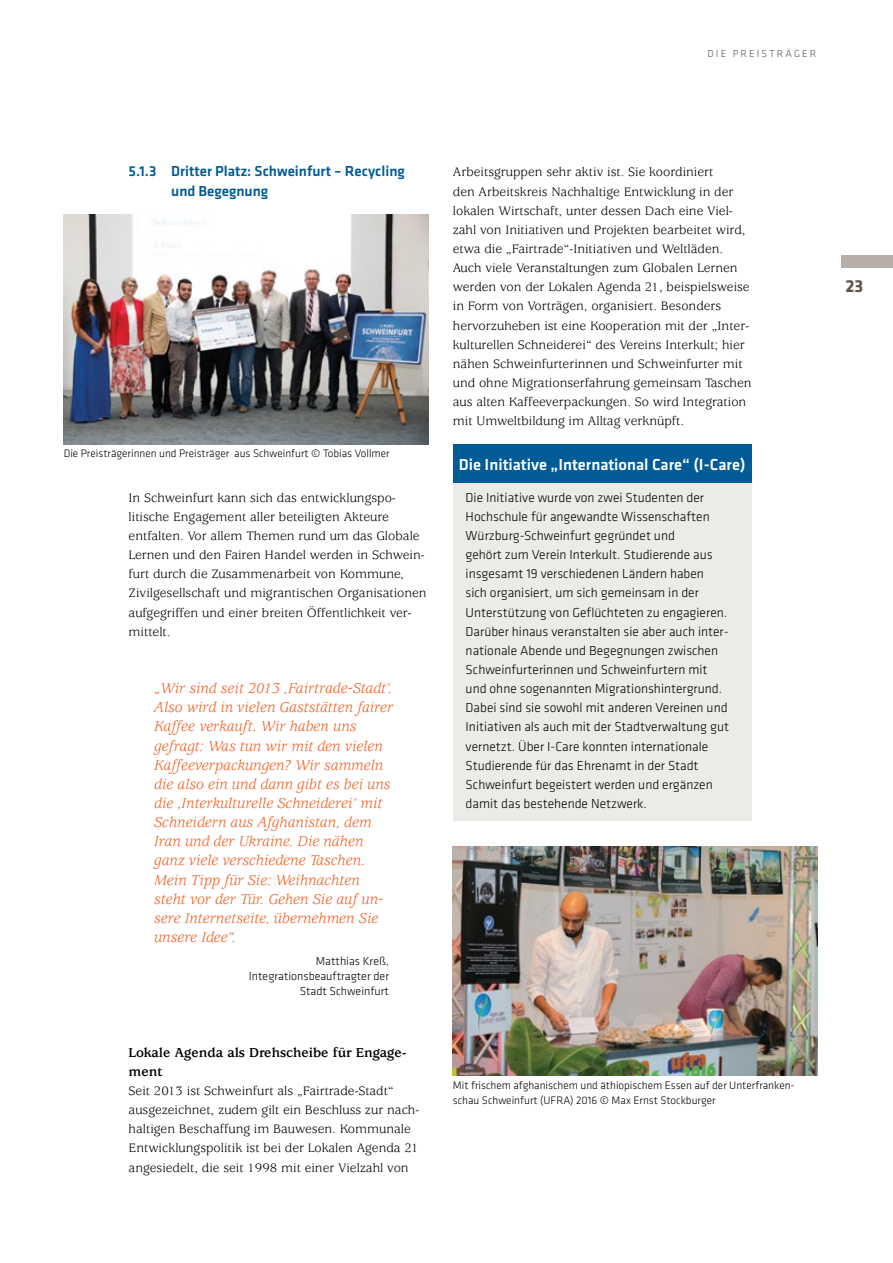
<style>
.page{position:relative;width:893px;height:1263px;background:#fff}
.page>*{position:absolute;margin:0;border:0;box-sizing:border-box;transform-origin:0 0}
.t1{font:700 18px "Klavika Basic";color:#61544d}
.Kastenheads{font:500 16.5px "Klavika Basic";color:#fff}
.Zitat{font:italic 15.75px/19.2px "Usherwood Std";color:#f15f22}
.t2{font:500 15px/19.2px "Klavika Basic";color:#005b96}
.Absatzüberschrift{font:700 14.25px/19.2px "Usherwood Std";color:#000}
.t3{font:13.5px/19.2px "Usherwood Std";color:#000}
.Kastentext{font:300 13.5px/19.2px "Klavika Basic";color:#000}
.Zitatquelle{font:300 12px/14.9px "Klavika Basic";color:#000;text-align:right}
.t4{font:300 11.25px/14.9px "Klavika Basic";color:#000}
.t5{font:300 10.5px "Klavika Basic";letter-spacing:.2em;color:#61544d}
</style>
<div class="page">
<div style="left:453px;top:483px;width:299px;height:338px;background:#ecebe8"></div>
<div style="left:453px;top:444px;width:299px;height:39px;background:#005b96"></div>
<div style="left:842px;top:255px;width:51px;height:13px;background:#b6afa9"></div>
<img style="left:64px;top:215px;width:364px;height:229px">
<img style="left:453px;top:846px;width:364px;height:230px">
<p class="t5" style="left:708px;top:47px;width:110px">DIE PREISTRÄGER</p>
<h3 class="t2" style="left:171px;top:162px;width:235px;text-indent:-43px">5.1.3 Dritter Platz: Schweinfurt – Recycling und Begegnung</h3>
<p class="t4" style="left:64px;top:446px;width:327px">Die Preisträgerinnen und Preisträger aus Schweinfurt © Tobias Vollmer</p>
<p class="t3" style="left:129px;top:488px;width:300px">In Schweinfurt kann sich das entwicklungspo&shy;litische Engagement aller beteiligten Akteure entfalten. Vor allem Themen rund um das Globale Lernen und den Fairen Handel werden in Schwein&shy;furt durch die Zusammenarbeit von Kommune, Zivilgesellschaft und migrantischen Organisationen aufgegriffen und einer breiten Öffentlichkeit ver&shy;mittelt.</p>
<p class="Zitat" style="left:154px;top:679px;width:241px">„Wir sind seit 2013 ‚Fairtrade-Stadt‘.<br>Also wird in vielen Gaststätten fairer Kaffee verkauft. Wir haben uns gefragt: Was tun wir mit den vielen Kaffeeverpackungen? Wir sammeln die also ein und dann gibt es bei uns die ‚Interkulturelle Schneiderei‘ mit Schneidern aus Afghanistan, dem Iran und der Ukraine. Die nähen ganz viele verschiedene Taschen.<br>Mein Tipp für Sie: Weihnachten steht vor der Tür. Gehen Sie auf un&shy;sere Internetseite, übernehmen Sie unsere Idee“.</p>
<p class="Zitatquelle" style="left:249px;top:954px;width:142px">Matthias Kreß,<br>Integrationsbeauftragter der<br>Stadt Schweinfurt</p>
<p class="Absatzüberschrift" style="left:129px;top:1043px;width:280px">Lokale Agenda als Drehscheibe für Engage&shy;ment</p>
<p class="t3" style="left:129px;top:1082px;width:292px">Seit 2013 ist Schweinfurt als „Fairtrade-Stadt“ ausgezeichnet, zudem gilt ein Beschluss zur nach&shy;haltigen Beschaffung im Bauwesen. Kommunale Entwicklungspolitik ist bei der Lokalen Agenda 21 angesiedelt, die seit 1998 mit einer Vielzahl von</p>
<p class="t3" style="left:453px;top:163px;width:300px">Arbeitsgruppen sehr aktiv ist. Sie koordiniert<br>den Arbeitskreis Nachhaltige Entwicklung in der lokalen Wirtschaft, unter dessen Dach eine Viel&shy;zahl von Initiativen und Projekten bearbeitet wird, etwa die „Fairtrade“-Initiativen und Weltläden.<br>Auch viele Veranstaltungen zum Globalen Lernen werden von der Lokalen Agenda 21, beispielsweise in Form von Vorträgen, organisiert. Besonders hervorzuheben ist eine Kooperation mit der „Inter&shy;kulturellen Schneiderei“ des Vereins Interkult; hier nähen Schweinfurterinnen und Schweinfurter mit und ohne Migrationserfahrung gemeinsam Taschen aus alten Kaffeeverpackungen. So wird Integration mit Umweltbildung im Alltag verknüpft.</p>
<p class="Kastenheads" style="left:459px;top:453px;width:288px">Die Initiative „International Care“ (I-Care)</p>
<p class="Kastentext" style="left:466px;top:488px;width:265px">Die Initiative wurde von zwei Studenten der Hochschule für angewandte Wissenschaften Würzburg-Schweinfurt gegründet und<br>gehört zum Verein Interkult. Studierende aus insgesamt 19 verschiedenen Ländern haben<br>sich organisiert, um sich gemeinsam in der Unterstützung von Geflüchteten zu engagieren.<br>Darüber hinaus veranstalten sie aber auch inter&shy;nationale Abende und Begegnungen zwischen Schweinfurterinnen und Schweinfurtern mit und ohne sogenannten Migrationshintergrund.<br>Dabei sind sie sowohl mit anderen Vereinen und Initiativen als auch mit der Stadtverwaltung gut vernetzt. Über I-Care konnten internationale Studierende für das Ehrenamt in der Stadt Schweinfurt begeistert werden und ergänzen damit das bestehende Netzwerk.</p>
<p class="t4" style="left:453px;top:1077px;width:343px">Mit frischem afghanischem und äthiopischem Essen auf der Unterfranken&shy;schau Schweinfurt (UFRA) 2016 © Max Ernst Stockburger</p>
<h1 class="t1" style="left:845px;top:273px;width:19px">23</h1>
</div>
